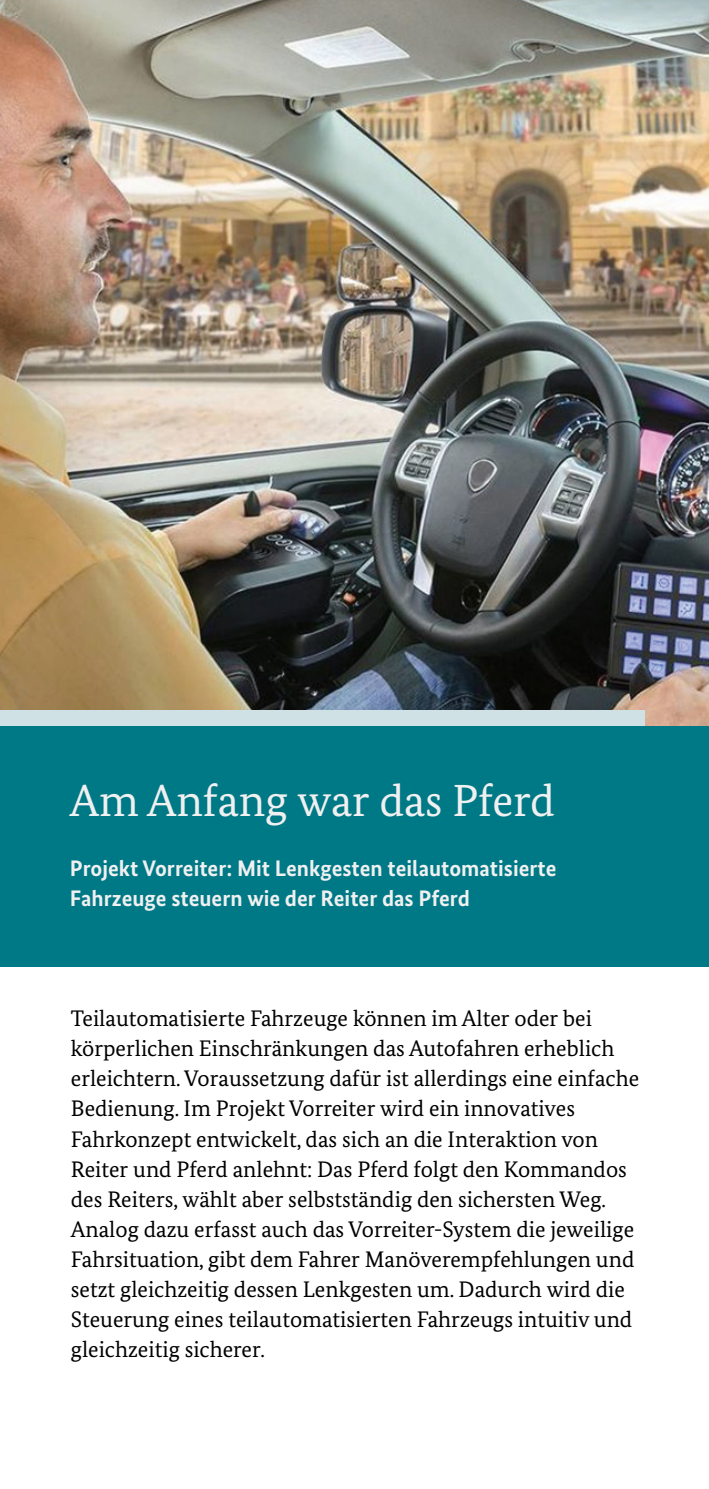
<style>
.page{position:relative;width:709px;height:1489px;background:#fff}
.page>*{position:absolute;margin:0;border:0;box-sizing:border-box;transform-origin:0 0}
.t1{font:45px "Bundes Serif";color:#f0f0f0}
.t2{font:22.5px/30px "Bundes Serif";color:#000}
.t3{font:700 22.5px/30px "Bundes Sans";color:#f0f0f0}
</style>
<div class="page">
<img style="left:0;top:0;width:709px;height:725px">
<div style="left:0;top:710px;width:644px;height:103px;background:#d0e1e6"></div>
<div style="left:0;top:725px;width:709px;height:241px;background:#007987"></div>
<h1 class="t1" style="left:70px;top:773px;width:487px">Am Anfang war das Pferd</h1>
<p class="t3" style="left:70px;top:853px;width:488px">Projekt Vorreiter: Mit Lenkgesten teilautomatisierte<br>Fahrzeuge steuern wie der Reiter das Pferd</p>
<p class="t2" style="left:71px;top:1003px;width:570px">Teilautomatisierte Fahrzeuge können im Alter oder bei körperlichen Einschränkungen das Autofahren erheblich erleichtern. Voraussetzung dafür ist allerdings eine einfache Bedienung. Im Projekt Vorreiter wird ein innovatives Fahrkonzept entwickelt, das sich an die Interaktion von Reiter und Pferd anlehnt: Das Pferd folgt den Kommandos des Reiters, wählt aber selbstständig den sichersten Weg.<br>Analog dazu erfasst auch das Vorreiter-System die jeweilige Fahrsituation, gibt dem Fahrer Manöverempfehlungen und setzt gleichzeitig dessen Lenkgesten um. Dadurch wird die Steuerung eines teilautomatisierten Fahrzeugs intuitiv und gleichzeitig sicherer.</p>
</div>
